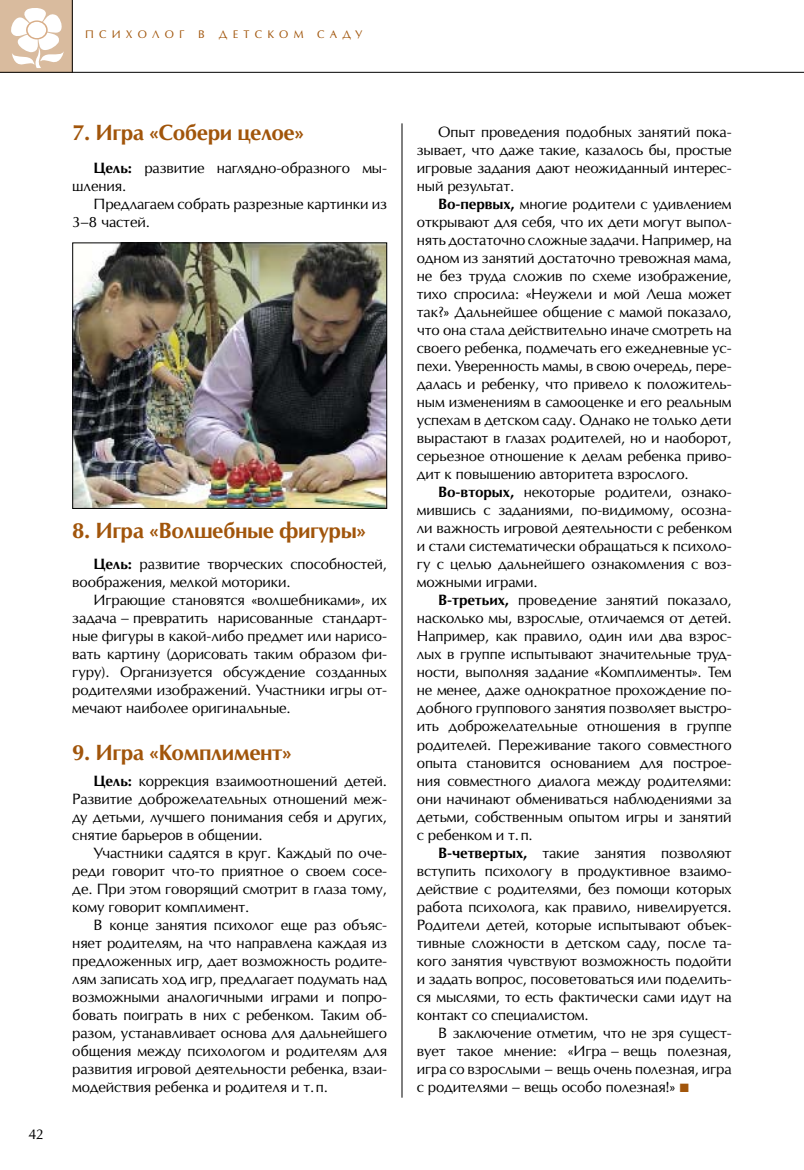
<style>
.page{position:relative;width:804px;height:1170px;background:#fff}
.page>*{position:absolute;margin:0;border:0;box-sizing:border-box;transform-origin:0 0}
.t1{font:700 21px "Opium New";letter-spacing:-.025em;color:#a1550b}
.t2{font:14.25px/18px "Opium New";letter-spacing:-.01em;color:#000;text-align:justify}
.t3{font:13.5px "Opium New";color:#000}
.t4{font:10.5px "Opium New";letter-spacing:.5em;color:#a1550b}
.s1{font-weight:700}
.s2{color:#a1550b}
</style>
<div class="page">
<div style="left:0;top:0;width:72px;height:72px;background:#d9bb9e"></div>
<svg style="left:11px;top:8px;width:53px;height:60px"></svg>
<hr style="left:401px;top:123px;width:1px;height:974px;background:#000">
<hr style="left:72px;top:0;width:1px;height:72px;background:#000">
<hr style="left:0;top:72px;width:804px;height:1px;background:#000">
<img style="left:74px;top:244px;width:311px;height:263px">
<div style="left:72px;top:242px;width:315px;height:267px;border:1px solid #000"></div>
<p class="t4" style="left:85px;top:28px;width:101px">ПСИХОЛОГ</p>
<p class="t4" style="left:198px;top:28px;width:8px">В</p>
<p class="t4" style="left:219px;top:28px;width:86px">ДЕТСКОМ</p>
<p class="t4" style="left:317px;top:28px;width:47px">саду</p>
<h1 class="t1" style="left:72px;top:119px;width:233px">7. Игра «Собери целое»</h1>
<p class="t2" style="left:72px;top:159px;width:305px;text-indent:21px"><span class="s1">Цель:</span> развитие наглядно-образного мы&shy;шления.</p>
<p class="t2" style="left:72px;top:195px;width:316px;text-indent:21px">Предлагаем собрать разрезные картинки из<br>3–8 частей.</p>
<p class="t3" style="left:28px;top:1125px;width:17px">42</p>
<h1 class="t1" style="left:72px;top:517px;width:295px">8. Игра «Волшебные фигуры»</h1>
<p class="t2" style="left:72px;top:555px;width:316px;text-indent:21px"><span class="s1">Цель:</span> развитие творческих способностей, воображения, мелкой моторики.</p>
<p class="t2" style="left:72px;top:591px;width:316px;text-indent:21px">Играющие становятся «волшебниками», их задача – превратить нарисованные стандарт&shy;ные фигуры в какой-либо предмет или нарисо&shy;вать картину (дорисовать таким образом фи&shy;гуру). Организуется обсуждение созданных родителями изображений. Участники игры от&shy;мечают наиболее оригинальные.</p>
<h1 class="t1" style="left:72px;top:739px;width:221px">9. Игра «Комплимент»</h1>
<p class="t2" style="left:72px;top:771px;width:316px;text-indent:21px"><span class="s1">Цель:</span> коррекция взаимоотношений детей.<br>Развитие доброжелательных отношений меж&shy;ду детьми, лучшего понимания себя и других, снятие барьеров в общении.</p>
<p class="t2" style="left:72px;top:843px;width:316px;text-indent:21px">Участники садятся в круг. Каждый по оче&shy;реди говорит что-то приятное о своем сосе&shy;де. При этом говорящий смотрит в глаза тому, кому говорит комплимент.</p>
<p class="t2" style="left:72px;top:915px;width:316px;text-indent:21px">В конце занятия психолог еще раз объяс&shy;няет родителям, на что направлена каждая из предложенных игр, дает возможность родите&shy;лям записать ход игр, предлагает подумать над возможными аналогичными играми и попро&shy;бовать поиграть в них с ребенком. Таким об&shy;разом, устанавливает основа для дальнейшего общения между психологом и родителям для развития игровой деятельности ребенка, взаи&shy;модействия ребенка и родителя и т.п.</p>
<p class="t2" style="left:417px;top:123px;width:316px;text-indent:21px">Опыт проведения подобных занятий пока&shy;зывает, что даже такие, казалось бы, простые игровые задания дают неожиданный интерес&shy;ный результат.</p>
<p class="t2" style="left:417px;top:195px;width:316px;text-indent:21px"><span class="s1">Во-первых,</span> многие родители с удивлением открывают для себя, что их дети могут выпол&shy;нять достаточно сложные задачи. Например, на одном из занятий достаточно тревожная мама, не без труда сложив по схеме изображение, тихо спросила: «Неужели и мой Леша может так?» Дальнейшее общение с мамой показало, что она стала действительно иначе смотреть на своего ребенка, подмечать его ежедневные ус&shy;пехи. Уверенность мамы, в свою очередь, пере&shy;далась и ребенку, что привело к положитель&shy;ным изменениям в самооценке и его реальным успехам в детском саду. Однако не только дети вырастают в глазах родителей, но и наоборот, серьезное отношение к делам ребенка приво&shy;дит к повышению авторитета взрослого.</p>
<p class="t2" style="left:417px;top:483px;width:316px;text-indent:21px"><span class="s1">Во-вторых,</span> некоторые родители, ознако&shy;мившись с заданиями, по-видимому, осозна&shy;ли важность игровой деятельности с ребенком и стали систематически обращаться к психоло&shy;гу с целью дальнейшего ознакомления с воз&shy;можными играми.</p>
<p class="t2" style="left:417px;top:591px;width:316px;text-indent:21px"><span class="s1">В-третьих,</span> проведение занятий показало, насколько мы, взрослые, отличаемся от детей.<br>Например, как правило, один или два взрос&shy;лых в группе испытывают значительные труд&shy;ности, выполняя задание «Комплименты». Тем не менее, даже однократное прохождение по&shy;добного группового занятия позволяет выстро&shy;ить доброжелательные отношения в группе родителей. Переживание такого совместного опыта становится основанием для построе&shy;ния совместного диалога между родителями: они начинают обмениваться наблюдениями за детьми, собственным опытом игры и занятий с ребенком и т.п.</p>
<p class="t2" style="left:417px;top:843px;width:316px;text-indent:21px"><span class="s1">В-четвертых,</span> такие занятия позволяют вступить психологу в продуктивное взаимо&shy;действие с родителями, без помощи которых работа психолога, как правило, нивелируется.<br>Родители детей, которые испытывают объек&shy;тивные сложности в детском саду, после та&shy;кого занятия чувствуют возможность подойти и задать вопрос, посоветоваться или поделить&shy;ся мыслями, то есть фактически сами идут на контакт со специалистом.</p>
<p class="t2" style="left:417px;top:1023px;width:316px;text-indent:21px">В заключение отметим, что не зря сущест&shy;вует такое мнение: «Игра – вещь полезная, игра со взрослыми – вещь очень полезная, игра с родителями – вещь особо полезная!» <span class="s2">■</span></p>
</div>
